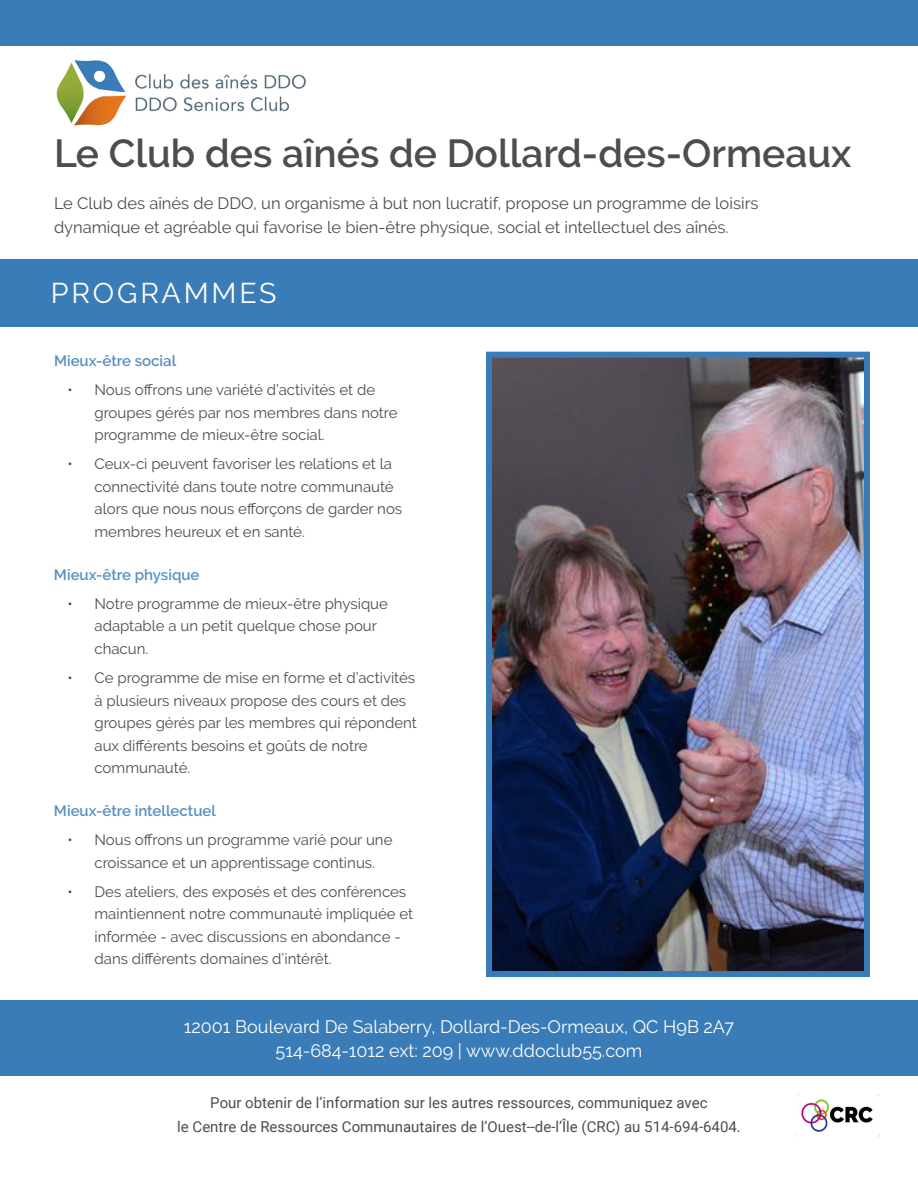
<style>
.page{position:relative;width:918px;height:1188px;background:#fff}
.page>*{position:absolute;margin:0;border:0;box-sizing:border-box;transform-origin:0 0}
.t1{font:600 39px "Raleway";color:#4d4d4f}
.t2{font:28.5px "Raleway";letter-spacing:.1em;color:#fff}
.t3{font:18px/24px "Raleway";color:#fff;text-align:center}
.t4{font:16.5px/24px "Raleway";color:#4d4d4f}
.t5{font:15px/22.5px "Raleway";color:#4d4d4f}
.t6{font:15px/24px "Roboto";color:#4d4d4f;text-align:center}
.t7{font:600 15px "Raleway";color:#5790c2}
</style>
<div class="page">
<div style="left:0;top:1000px;width:918px;height:76px;background:#397cb7"></div>
<div style="left:0;top:0;width:918px;height:45px;background:#397cb7"></div>
<div style="left:0;top:259px;width:918px;height:67px;background:#397cb7"></div>
<img style="left:796px;top:1094px;width:84px;height:42px">
<img style="left:56px;top:60px;width:250px;height:66px">
<img style="left:493px;top:359px;width:370px;height:611px">
<div style="left:486px;top:352px;width:384px;height:625px;border:6px solid #397cb7"></div>
<h1 class="t1" style="left:54px;top:131px;width:799px">Le Club des aînés de Dollard-des-Ormeaux</h1>
<p class="t4" style="left:54px;top:191px;width:706px">Le Club des aînés de DDO, un organisme à but non lucratif, propose un programme de loisirs dynamique et agréable qui favorise le bien-être physique, social et intellectuel des aînés.</p>
<h2 class="t2" style="left:51px;top:276px;width:227px">PROGRAMMES</h2>
<p class="t7" style="left:54px;top:352px;width:124px">Mieux-être social</p>
<p class="t5" style="left:94px;top:378px;width:305px;text-indent:-27px">• ●Nous offrons une variété d’activités et de groupes gérés par nos membres dans notre programme de mieux-être social.</p>
<p class="t5" style="left:94px;top:453px;width:309px;text-indent:-27px">• ●Ceux-ci peuvent favoriser les relations et la connectivité dans toute notre communauté alors que nous nous efforçons de garder nos membres heureux et en santé.</p>
<p class="t7" style="left:54px;top:566px;width:147px">Mieux-être physique</p>
<p class="t5" style="left:94px;top:592px;width:295px;text-indent:-27px">• ●Notre programme de mieux-être physique adaptable a un petit quelque chose pour chacun.</p>
<p class="t5" style="left:94px;top:666px;width:324px;text-indent:-27px">• ●Ce programme de mise en forme et d’activités à plusieurs niveaux propose des cours et des groupes gérés par les membres qui répondent aux différents besoins et goûts de notre communauté.</p>
<p class="t7" style="left:54px;top:802px;width:163px">Mieux-être intellectuel</p>
<p class="t5" style="left:94px;top:828px;width:300px;text-indent:-27px">• ●Nous offrons un programme varié pour une croissance et un apprentissage continus.</p>
<p class="t5" style="left:94px;top:880px;width:320px;text-indent:-27px">• ●Des ateliers, des exposés et des conférences maintiennent notre communauté impliquée et informée - avec discussions en abondance - dans différents domaines d’intérêt.</p>
<p class="t3" style="left:184px;top:1014px;width:552px">12001 Boulevard De Salaberry, Dollard-Des-Ormeaux, QC H9B 2A7<br>514-684-1012 ext: 209 | www.ddoclub55.com</p>
<p class="t6" style="left:177px;top:1091px;width:565px">Pour obtenir de l’information sur les autres ressources, communiquez avec<br>le Centre de Ressources Communautaires de l’Ouest--de-l’Île (CRC) au 514-694-6404.</p>
</div>
